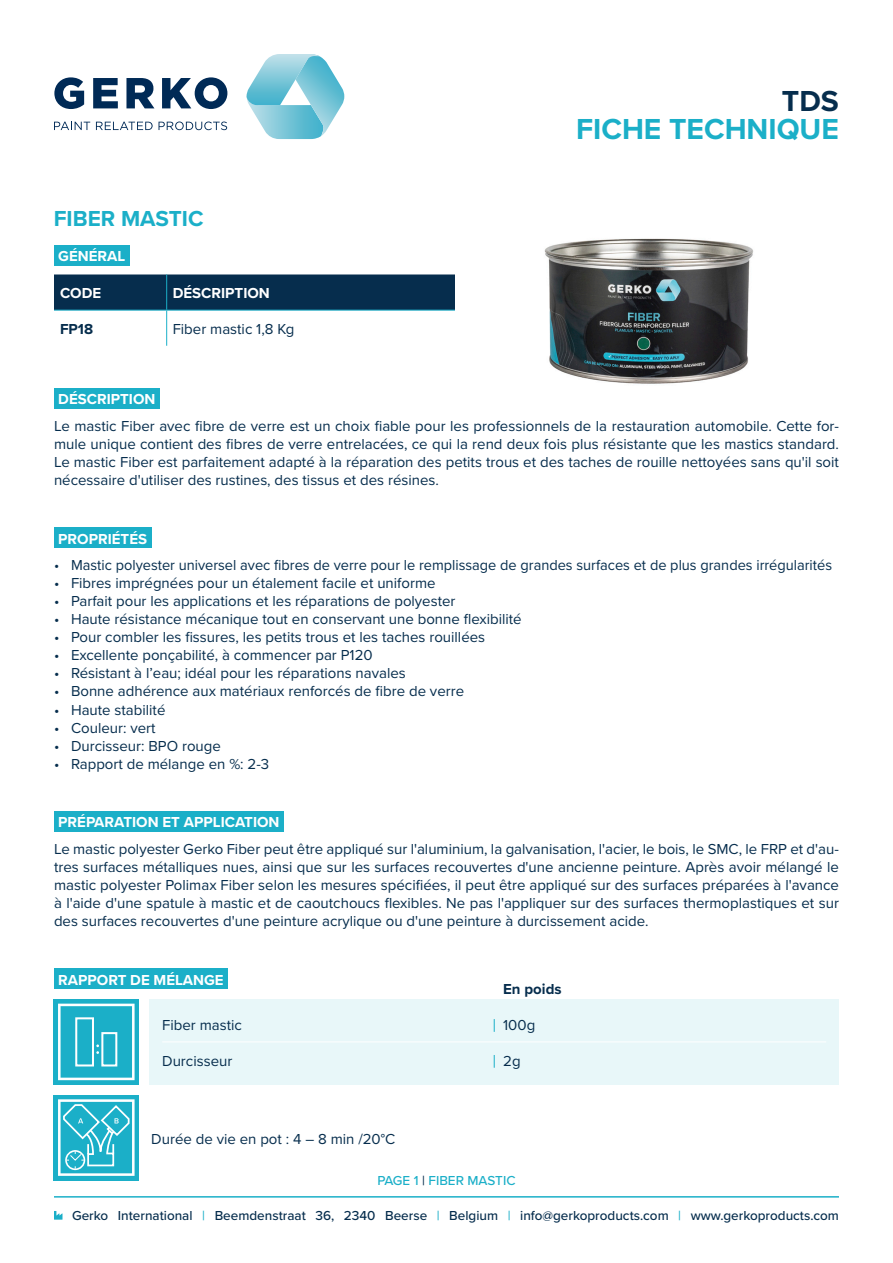
<style>
.page{position:relative;width:893px;height:1263px;background:#fff}
.page>*{position:absolute;margin:0;border:0;box-sizing:border-box;transform-origin:0 0}
.t1{font:700 30px "Proxima Nova";color:#1bafc8}
.t2{font:700 30px "Proxima Nova";color:#062d4d}
.t3{font:700 22.5px "Proxima Nova";color:#1bafc8}
.Alineastijl{font:15px/18px "Proxima Nova";color:#062d4d;text-align:justify}
.t4{font:700 15px "Proxima Nova";color:#fff}
.Alineastijl-2{font:700 15px "Proxima Nova";color:#062d4d}
.t5{font:500 13.5px "Proxima Nova";color:#062d4d}
.t6{font:500 13.5px "Proxima Nova";color:#1bafc8}
.s1{color:#062d4d}
.s2{color:#1bafc8}
</style>
<div class="page">
<div style="left:54px;top:388px;width:106px;height:21px;background:#1bafc8"></div>
<div style="left:54px;top:968px;width:174px;height:21px;background:#1bafc8"></div>
<div style="left:149px;top:999px;width:690px;height:85px;background:#e8f7f9"></div>
<svg style="left:494px;top:1019px;width:1px;height:13px"></svg>
<svg style="left:494px;top:1055px;width:1px;height:13px"></svg>
<div style="left:54px;top:999px;width:85px;height:85px;background:#1bafc8"></div>
<svg style="left:58px;top:1004px;width:77px;height:76px"></svg>
<div style="left:54px;top:1095px;width:85px;height:85px;background:#1bafc8"></div>
<svg style="left:58px;top:1099px;width:77px;height:77px"></svg>
<hr style="left:162px;top:1041px;width:664px;height:1px;background:#fff">
<div style="left:54px;top:245px;width:75px;height:21px;background:#1bafc8"></div>
<div style="left:54px;top:274px;width:401px;height:36px;background:#062d4d"></div>
<hr style="left:166px;top:274px;width:1px;height:36px;background:#1bafc8">
<hr style="left:54px;top:310px;width:113px;height:1px;background:#1bafc8">
<hr style="left:167px;top:310px;width:667px;height:1px;background:#1bafc8">
<hr style="left:166px;top:310px;width:1px;height:36px;background:#1bafc8">
<div style="left:54px;top:811px;width:230px;height:20px;background:#1bafc8"></div>
<div style="left:54px;top:528px;width:97px;height:20px;background:#1bafc8"></div>
<svg style="left:54px;top:122px;width:36px;height:8px"></svg>
<svg style="left:96px;top:122px;width:57px;height:8px"></svg>
<svg style="left:159px;top:122px;width:68px;height:8px"></svg>
<svg style="left:54px;top:77px;width:30px;height:32px"></svg>
<svg style="left:93px;top:78px;width:25px;height:30px"></svg>
<svg style="left:126px;top:78px;width:28px;height:30px"></svg>
<svg style="left:162px;top:77px;width:65px;height:32px"></svg>
<svg style="left:246px;top:54px;width:98px;height:85px"></svg>
<svg style="left:54px;top:1211px;width:8px;height:8px"></svg>
<hr style="left:54px;top:1196px;width:785px;height:1px;background:#1bafc8">
<div style="left:456px;top:208px;width:383px;height:204px;background:#fff"></div>
<img style="left:544px;top:238px;width:210px;height:146px">
<p class="t3" style="left:54px;top:202px;width:151px">FIBER MASTIC</p>
<p class="t4" style="left:58px;top:245px;width:68px">GÉNÉRAL</p>
<p class="t4" style="left:60px;top:282px;width:43px">CODE</p>
<p class="t4" style="left:173px;top:282px;width:99px">DÉSCRIPTION</p>
<p class="Alineastijl-2" style="left:60px;top:318px;width:35px">FP18</p>
<p class="Alineastijl" style="left:173px;top:319px;width:123px">Fiber mastic 1,8 Kg</p>
<p class="t4" style="left:58px;top:388px;width:99px">DÉSCRIPTION</p>
<p class="t2" style="left:782px;top:78px;width:58px">TDS</p>
<p class="t1" style="left:576px;top:107px;width:264px">FICHE TECHNIQUE</p>
<p class="Alineastijl" style="left:54px;top:416px;width:786px">Le mastic Fiber avec fibre de verre est un choix fiable pour les professionnels de la restauration automobile. Cette for&shy;mule unique contient des fibres de verre entrelacées, ce qui la rend deux fois plus résistante que les mastics standard.<br>Le mastic Fiber est parfaitement adapté à la réparation des petits trous et des taches de rouille nettoyées sans qu'il soit nécessaire d'utiliser des rustines, des tissus et des résines.</p>
<p class="t4" style="left:58px;top:527px;width:90px">PROPRIÉTÉS</p>
<p class="Alineastijl" style="left:54px;top:556px;width:780px">• Mastic polyester universel avec fibres de verre pour le remplissage de grandes surfaces et de plus grandes irrégularités</p>
<p class="Alineastijl" style="left:54px;top:574px;width:383px">• Fibres imprégnées pour un étalement facile et uniforme</p>
<p class="Alineastijl" style="left:54px;top:592px;width:403px">• Parfait pour les applications et les réparations de polyester</p>
<p class="Alineastijl" style="left:54px;top:610px;width:469px">• Haute résistance mécanique tout en conservant une bonne flexibilité</p>
<p class="Alineastijl" style="left:54px;top:628px;width:433px">• Pour combler les fissures, les petits trous et les taches rouillées</p>
<p class="Alineastijl" style="left:54px;top:646px;width:320px">• Excellente ponçabilité, à commencer par P120</p>
<p class="Alineastijl" style="left:54px;top:664px;width:353px">• Résistant à l’eau; idéal pour les réparations navales</p>
<p class="Alineastijl" style="left:54px;top:682px;width:412px">• Bonne adhérence aux matériaux renforcés de fibre de verre</p>
<p class="Alineastijl" style="left:54px;top:700px;width:113px">• Haute stabilité</p>
<p class="Alineastijl" style="left:54px;top:718px;width:103px">• Couleur: vert</p>
<p class="Alineastijl" style="left:54px;top:736px;width:168px">• Durcisseur: BPO rouge</p>
<p class="Alineastijl" style="left:54px;top:754px;width:217px">• Rapport de mélange en %: 2-3</p>
<p class="t4" style="left:58px;top:811px;width:223px">PRÉPARATION ET APPLICATION</p>
<p class="Alineastijl" style="left:54px;top:839px;width:786px">Le mastic polyester Gerko Fiber peut être appliqué sur l'aluminium, la galvanisation, l'acier, le bois, le SMC, le FRP et d'au&shy;tres surfaces métalliques nues, ainsi que sur les surfaces recouvertes d'une ancienne peinture. Après avoir mélangé le mastic polyester Polimax Fiber selon les mesures spécifiées, il peut être appliqué sur des surfaces préparées à l'avance à l'aide d'une spatule à mastic et de caoutchoucs flexibles. Ne pas l'appliquer sur des surfaces thermoplastiques et sur des surfaces recouvertes d'une peinture acrylique ou d'une peinture à durcissement acide.</p>
<p class="t4" style="left:58px;top:968px;width:167px">RAPPORT DE MÉLANGE</p>
<p class="Alineastijl" style="left:162px;top:1015px;width:81px">Fiber mastic</p>
<p class="Alineastijl" style="left:162px;top:1051px;width:72px">Durcisseur</p>
<p class="Alineastijl" style="left:151px;top:1129px;width:245px">Durée de vie en pot : 4 – 8 min /20°C</p>
<p class="Alineastijl-2" style="left:503px;top:978px;width:60px">En poids</p>
<p class="Alineastijl" style="left:503px;top:1015px;width:34px">100g</p>
<p class="Alineastijl" style="left:503px;top:1051px;width:19px">2g</p>
<p class="t6" style="left:377px;top:1170px;width:140px">PAGE 1 <span class="s1">|</span> FIBER MASTIC</p>
<p class="t5" style="left:72px;top:1205px;width:768px">Gerko International <span class="s2">|</span> Beemdenstraat 36, 2340 Beerse <span class="s2">|</span> Belgium <span class="s2">|</span> info@gerkoproducts.com <span class="s2">|</span> www.gerkoproducts.com</p>
</div>
